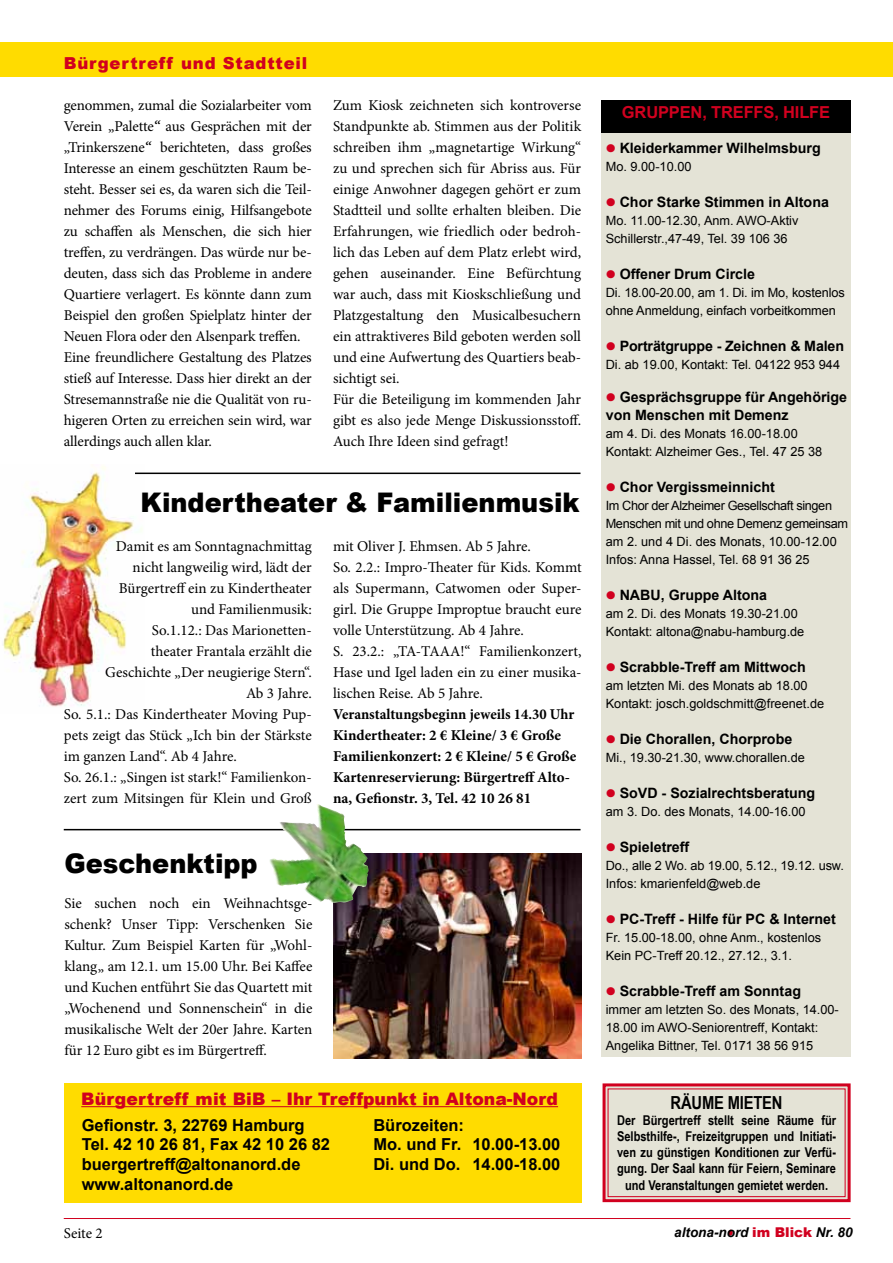
<style>
.page{position:relative;width:893px;height:1263px;background:#fff}
.page>*{position:absolute;margin:0;border:0;box-sizing:border-box;transform-origin:0 0}
.t1{font:900 27px "Arial";color:#000;scale:.95 1}
.t2{font:700 18px "Arial Narrow";letter-spacing:-.01em;color:#000}
.t3{font:900 17.25px "Arial";letter-spacing:.005em;color:#d1001f}
.t4{font:700 16.5px/19.8px "Arial";color:#000}
.t5{font:900 16.5px "Arial";letter-spacing:.05em;color:#d1001f}
.t6{font:700 16.5px "Arial";letter-spacing:-.01em;color:#d1001f}
.t7{font:15px/21px "Minion Pro";letter-spacing:-.01em;color:#000}
.t8{font:700 15px/21px "Minion Pro";color:#000}
.t9{font:700 14.25px/18px "Arial";color:#000}
.t10{font:700 13.5px/16.2px "Arial Narrow";color:#000;text-align:center}
.t11{font:italic 700 13.5px "Arial";color:#000}
.t12{font:12.75px/18px "Arial";color:#000}
.t13{font:12.75px/18px "Arial";letter-spacing:-.03em;color:#000}
.s1{font-weight:600;font-style:italic}
.s2{font-size:28.5px;color:#d1001f}
.s3{font-weight:900;font-style:normal;color:#d1001f}
</style>
<div class="page">
<svg style="left:728px;top:1229px;width:5px;height:7px"></svg>
<hr style="left:64px;top:1218px;width:786px;height:1px;background:#d1001f">
<div style="left:0;top:43px;width:893px;height:34px;background:#ffdc00"></div>
<img style="left:3px;top:466px;width:141px;height:241px">
<svg style="left:602px;top:1083px;width:249px;height:120px;background:#e3d4ca"></svg>
<div style="left:608px;top:1088px;width:238px;height:109px;border:1px solid #d1001f"></div>
<div style="left:601px;top:123px;width:250px;height:933px;background:#e4e3d6"></div>
<div style="left:601px;top:100px;width:250px;height:33px;background:#000"></div>
<div style="left:64px;top:1083px;width:518px;height:119px;background:#ffdc00"></div>
<hr style="left:81px;top:1106px;width:477px;height:1px;background:#d1001f">
<hr style="left:135px;top:473px;width:445px;height:1px;background:#000">
<hr style="left:64px;top:829px;width:516px;height:1px;background:#000">
<img style="left:334px;top:854px;width:247px;height:204px">
<img style="left:268px;top:804px;width:101px;height:99px">
<p class="t5" style="left:64px;top:51px;width:245px">Bürgertreff und Stadtteil</p>
<p class="t7" style="left:64px;top:95px;width:250px">genommen, zumal die Sozialarbeiter vom Verein „Palette<span class="s1">“</span> aus Gesprächen mit der „Trinkerszene<span class="s1">“</span> berichteten, dass großes Interesse an einem geschützten Raum be&shy;steht. Besser sei es, da waren sich die Teil&shy;nehmer des Forums einig, Hilfsangebote zu schaffen als Menschen, die sich hier treffen, zu verdrängen. Das würde nur be&shy;deuten, dass sich das Probleme in andere Quartiere verlagert. Es könnte dann zum Beispiel den großen Spielplatz hinter der Neuen Flora oder den Alsenpark treffen.<br>Eine freundlichere Gestaltung des Platzes stieß auf Interesse. Dass hier direkt an der Stresemannstraße nie die Qualität von ru&shy;higeren Orten zu erreichen sein wird, war allerdings auch allen klar.</p>
<p class="t7" style="left:333px;top:95px;width:250px">Zum Kiosk zeichneten sich kontroverse Standpunkte ab. Stimmen aus der Politik schreiben ihm „magnetartige Wirkung“ zu und sprechen sich für Abriss aus. Für einige Anwohner dagegen gehört er zum Stadtteil und sollte erhalten bleiben. Die Erfahrungen, wie friedlich oder bedroh&shy;lich das Leben auf dem Platz erlebt wird, gehen auseinander. Eine Befürchtung war auch, dass mit Kioskschließung und Platzgestaltung den Musicalbesuchern ein attraktiveres Bild geboten werden soll und eine Aufwertung des Quartiers beab&shy;sichtigt sei.<br>Für die Beteiligung im kommenden Jahr gibt es also jede Menge Diskussionsstoff.<br>Auch Ihre Ideen sind gefragt!</p>
<h1 class="t1" style="left:141px;top:482px;width:464px">Kindertheater &amp; Familienmusik</h1>
<p class="t7" style="left:116px;top:536px;width:198px">Damit es am Sonntagnachmittag</p>
<p class="t7" style="left:133px;top:557px;width:181px">nicht langweilig wird, lädt der</p>
<p class="t7" style="left:119px;top:578px;width:194px">Bürgertreff ein zu Kindertheater</p>
<p class="t7" style="left:191px;top:599px;width:122px">und Familienmusik:</p>
<p class="t7" style="left:152px;top:620px;width:161px">So.1.12.: Das Marionetten-</p>
<p class="t7" style="left:151px;top:641px;width:162px">theater Frantala erzählt die</p>
<p class="t7" style="left:105px;top:662px;width:208px">Geschichte „Der neugierige Stern“.</p>
<p class="t7" style="left:246px;top:683px;width:67px">Ab 3 Jahre.</p>
<p class="t7" style="left:64px;top:704px;width:250px">So. 5.1.: Das Kindertheater Moving Pup-</p>
<p class="t7" style="left:64px;top:725px;width:250px">pets zeigt das Stück „Ich bin der Stärkste</p>
<p class="t7" style="left:64px;top:746px;width:175px">im ganzen Land“. Ab 4 Jahre.</p>
<p class="t7" style="left:64px;top:767px;width:250px">So. 26.1.: „Singen ist stark!“ Familienkon-</p>
<p class="t7" style="left:64px;top:788px;width:250px">zert zum Mitsingen für Klein und Groß</p>
<p class="t7" style="left:333px;top:536px;width:250px">mit Oliver J. Ehmsen. Ab 5 Jahre.<br>So. 2.2.: Impro-Theater für Kids. Kommt als Supermann, Catwomen oder Super&shy;girl. Die Gruppe Improptue braucht eure volle Unterstützung. Ab 4 Jahre.<br>S. 23.2.: „TA-TAAA!“ Familienkonzert, Hase und Igel laden ein zu einer musika&shy;lischen Reise. Ab 5 Jahre.</p>
<p class="t8" style="left:333px;top:704px;width:245px">Veranstaltungsbeginn jeweils 14.30 Uhr Kindertheater: 2 € Kleine/ 3 € Große Familienkonzert: 2 € Kleine/ 5 € Große Kartenreservierung: Bürgertreff Alto&shy;na, Gefionstr. 3, Tel. 42 10 26 81</p>
<h1 class="t1" style="left:64px;top:844px;width:205px">Geschenktipp</h1>
<p class="t7" style="left:64px;top:893px;width:250px;text-align:justify">Sie suchen noch ein Weihnachtsge&shy;schenk? Unser Tipp: Verschenken Sie Kultur. Zum Beispiel Karten für „Wohl&shy;klang„ am 12.1. um 15.00 Uhr. Bei Kaffee und Kuchen entführt Sie das Quartett mit „Wochenend und Sonnenschein“ in die musikalische Welt der 20er Jahre. Karten für 12 Euro gibt es im Bürgertreff.</p>
<p class="t3" style="left:81px;top:1086px;width:478px">Bürgertreff mit BiB – Ihr Treffpunkt in Altona-Nord</p>
<p class="t4" style="left:82px;top:1115px;width:250px">Gefionstr. 3, 22769 Hamburg<br>Tel. 42 10 26 81, Fax 42 10 26 82 buergertreff@altonanord.de www.altonanord.de</p>
<p class="t4" style="left:373px;top:1115px;width:189px">Bürozeiten:<br>Mo. und Fr. 10.00-13.00<br>Di. und Do. 14.00-18.00</p>
<p class="t6" style="left:622px;top:101px;width:36px">Grupp</p>
<p class="t6" style="left:680px;top:101px;width:152px">en, Treffs, Hilfe</p>
<p class="t9" style="left:606px;top:140px;width:216px"><span class="s2">•</span> Kleiderkammer Wilhelmsburg</p>
<p class="t12" style="left:606px;top:158px;width:87px">Mo. 9.00-10.00</p>
<p class="t9" style="left:606px;top:194px;width:225px"><span class="s2">•</span> Chor Starke Stimmen in Altona</p>
<p class="t12" style="left:606px;top:212px;width:194px">Mo. 11.00-12.30, Anm. AWO-Aktiv<br>Schillerstr.,47-49, Tel. 39 106 36</p>
<p class="t9" style="left:606px;top:266px;width:151px"><span class="s2">•</span> Offener Drum Circle</p>
<p class="t12" style="left:606px;top:284px;width:241px">Di. 18.00-20.00, am 1. Di. im Mo, kostenlos ohne Anmeldung, einfach vorbeitkommen</p>
<p class="t9" style="left:606px;top:338px;width:240px"><span class="s2">•</span> Porträtgruppe - Zeichnen &amp; Malen</p>
<p class="t12" style="left:606px;top:356px;width:236px">Di. ab 19.00, Kontakt: Tel. 04122 953 944</p>
<p class="t9" style="left:606px;top:389px;width:243px"><span class="s2">•</span> Gesprächsgruppe für Angehörige von Menschen mit Demenz</p>
<p class="t12" style="left:606px;top:425px;width:218px">am 4. Di. des Monats 16.00-18.00<br>Kontakt: Alzheimer Ges., Tel. 47 25 38</p>
<p class="t9" style="left:606px;top:479px;width:171px"><span class="s2">•</span> Chor Vergissmeinnicht</p>
<p class="t13" style="left:606px;top:497px;width:244px">Im Chor der Alzheimer Gesellschaft singen Menschen mit und ohne Demenz gemeinsam am 2. und 4 Di. des Monats, 10.00-12.00<br>Infos: Anna Hassel, Tel. 68 91 36 25</p>
<p class="t9" style="left:606px;top:587px;width:163px"><span class="s2">•</span> NABU, Gruppe Altona</p>
<p class="t12" style="left:606px;top:605px;width:200px">am 2. Di. des Monats 19.30-21.00<br>Kontakt: altona@nabu-hamburg.de</p>
<p class="t9" style="left:606px;top:659px;width:202px"><span class="s2">•</span> Scrabble-Treff am Mittwoch</p>
<p class="t12" style="left:606px;top:677px;width:220px">am letzten Mi. des Monats ab 18.00<br>Kontakt: josch.goldschmitt@freenet.de</p>
<p class="t9" style="left:606px;top:731px;width:188px"><span class="s2">•</span> Die Chorallen, Chorprobe</p>
<p class="t12" style="left:606px;top:749px;width:201px">Mi., 19.30-21.30, www.chorallen.de</p>
<p class="t9" style="left:606px;top:785px;width:211px"><span class="s2">•</span> SoVD - Sozialrechtsberatung</p>
<p class="t12" style="left:606px;top:803px;width:201px">am 3. Do. des Monats, 14.00-16.00</p>
<p class="t9" style="left:606px;top:839px;width:86px"><span class="s2">•</span> Spieletreff</p>
<p class="t12" style="left:606px;top:857px;width:240px">Do., alle 2 Wo. ab 19.00, 5.12., 19.12. usw.<br>Infos: kmarienfeld@web.de</p>
<p class="t9" style="left:606px;top:911px;width:232px"><span class="s2">•</span> PC-Treff - Hilfe für PC &amp; Internet</p>
<p class="t12" style="left:606px;top:929px;width:217px">Fr. 15.00-18.00, ohne Anm., kostenlos<br>Kein PC-Treff 20.12., 27.12., 3.1.</p>
<p class="t9" style="left:606px;top:983px;width:197px"><span class="s2">•</span> Scrabble-Treff am Sonntag</p>
<p class="t12" style="left:606px;top:1001px;width:235px">immer am letzten So. des Monats, 14.00-<br>18.00 im AWO-Seniorentreff, Kontakt:<br>Angelika Bittner, Tel. 0171 38 56 915</p>
<p class="t2" style="left:671px;top:1088px;width:113px">Räume mieten</p>
<p class="t10" style="left:617px;top:1111px;width:221px">Der Bürgertreff stellt seine Räume für Selbsthilfe-, Freizeitgruppen und Initiati&shy;ven zu günstigen Konditionen zur Verfü&shy;gung. Der Saal kann für Feiern, Seminare und Veranstaltungen gemietet werden.</p>
<p class="t7" style="left:64px;top:1222px;width:40px">Seite 2</p>
<p class="t11" style="left:674px;top:1223px;width:180px">altona-nord <span class="s3">im Blick</span> Nr. 80</p>
</div>
